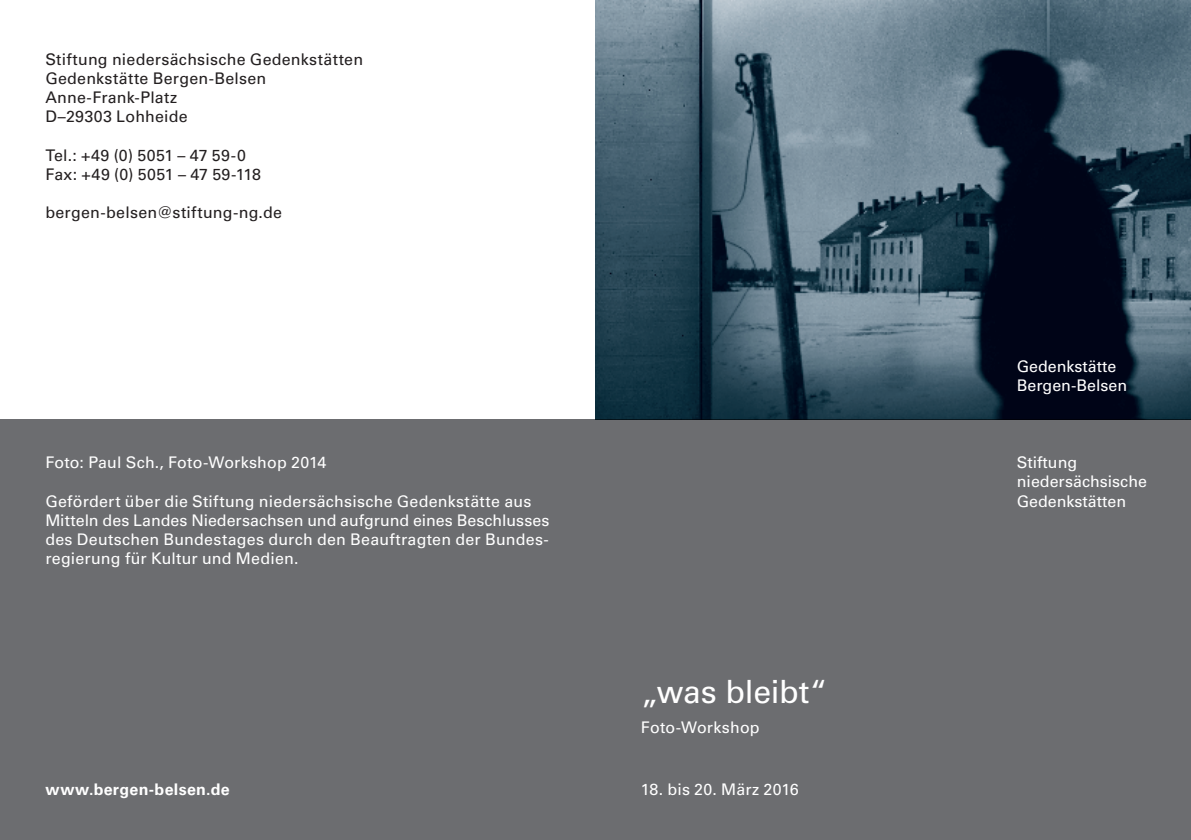
<style>
.page{position:relative;width:1191px;height:840px;background:#fff}
.page>*{position:absolute;margin:0;border:0;box-sizing:border-box;transform-origin:0 0}
.t1{font:32px "Univers LT Pro 55 Roman";letter-spacing:-.01em;color:#fff}
.t2{font:16px/19.2px "Univers LT Pro 55 Roman";letter-spacing:.01em;color:#fff}
.t3{font:16px/19.2px "Univers LT Pro 55 Roman";letter-spacing:.015em;color:#231f20}
.t4{font:700 16px "Univers LT Pro 65";letter-spacing:.02em;color:#fff}
</style>
<div class="page">
<div style="left:0;top:420px;width:1191px;height:419px;background:#6c6d70"></div>
<img style="left:595px;top:0;width:596px;height:420px">
<p class="t3" style="left:45px;top:49px;width:319px">Stiftung niedersächsische Gedenkstätten<br>Gedenkstätte Bergen-Belsen<br>Anne-Frank-Platz<br>D–29303 Lohheide</p>
<p class="t3" style="left:45px;top:145px;width:217px">Tel.: +49 (0) 5051 – 47 59-0<br>Fax: +49 (0) 5051 – 47 59-118</p>
<p class="t3" style="left:45px;top:203px;width:238px">bergen-belsen@stiftung-ng.de</p>
<p class="t2" style="left:45px;top:452px;width:282px">Foto: Paul Sch., Foto-Workshop 2014</p>
<p class="t2" style="left:45px;top:491px;width:505px">Gefördert über die Stiftung niedersächsische Gedenkstätte aus Mitteln des Landes Niedersachsen und aufgrund eines Beschlusses des Deutschen Bundestages durch den Beauftragten der Bundes&shy;regierung für Kultur und Medien.</p>
<p class="t4" style="left:45px;top:779px;width:186px">www.bergen-belsen.de</p>
<h1 class="t1" style="left:641px;top:671px;width:188px">„was bleibt“</h1>
<p class="t2" style="left:641px;top:717px;width:120px">Foto-Workshop</p>
<p class="t2" style="left:641px;top:779px;width:159px">18. bis 20. März 2016</p>
<p class="t2" style="left:1016px;top:356px;width:112px">Gedenkstätte<br>Bergen-Belsen</p>
<p class="t2" style="left:1016px;top:452px;width:132px">Stiftung niedersächsische<br>Gedenkstätten</p>
</div>
